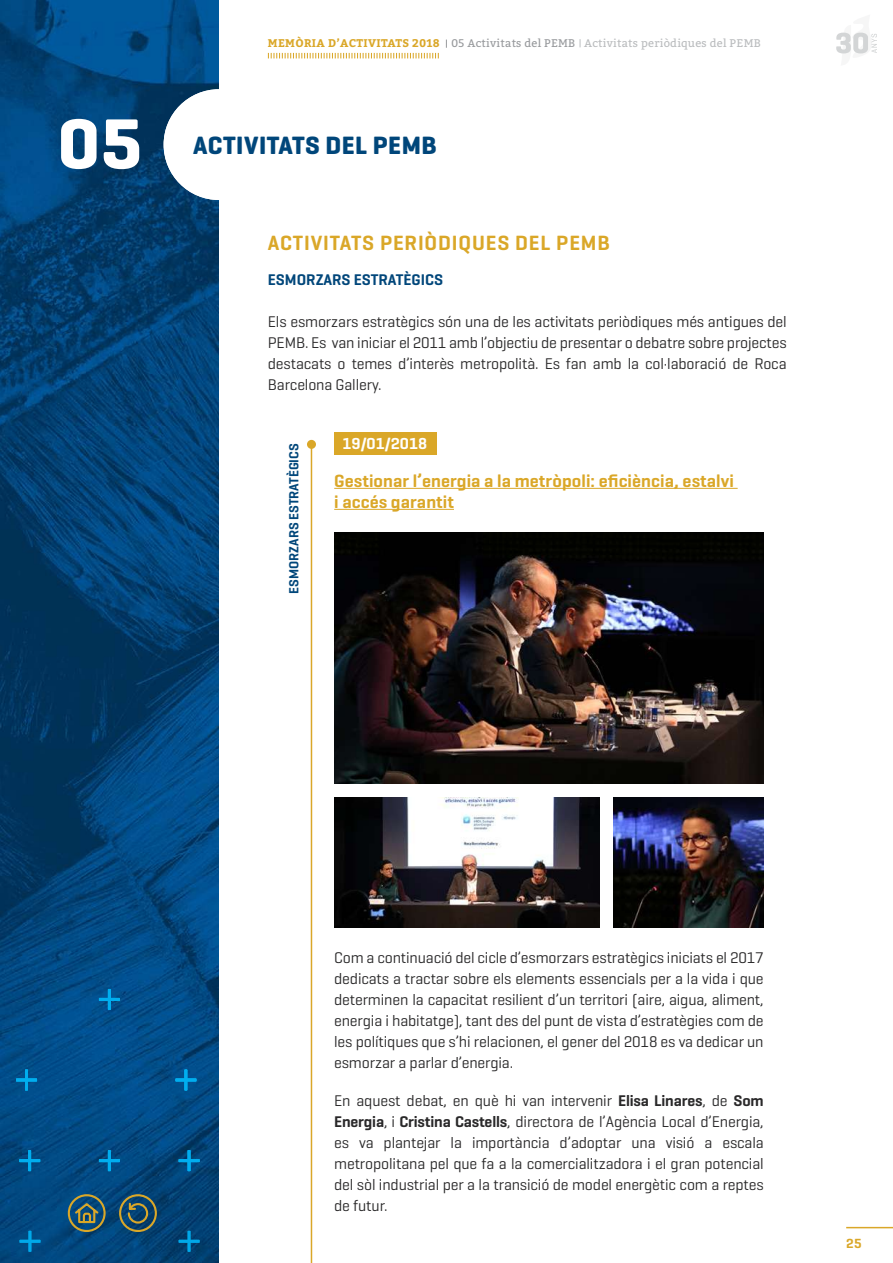
<style>
.page{position:relative;width:893px;height:1263px;background:#fff}
.page>*{position:absolute;margin:0;border:0;box-sizing:border-box;transform-origin:0 0}
.t1{font:700 25.5px "Geogrotesque";letter-spacing:.02em;color:#00467a}
.t2{font:600 21px "Geogrotesque";letter-spacing:.04em;color:#daa728}
.t3{font:600 18px/21px "Geogrotesque";letter-spacing:.005em;color:#daa728}
.t4{font:600 16.2px "Geogrotesque";color:#fff}
.t5{font:15.75px/21px "Geogrotesque";letter-spacing:-.01em;color:#292829;text-align:justify}
.t6{font:600 15.75px "Geogrotesque";color:#00467a}
.t7{font:600 13.5px "Geogrotesque";color:#00467a}
.t8{font:600 13.5px "Geogrotesque";color:#daa728}
.t9{font:700 11.1px "Bitter";letter-spacing:.03em;color:#daa728}
.t10{font:11.1px "Bitter";letter-spacing:.02em;color:#babcbe}
.s1{font-weight:400;color:#989a9d}
.s2{font-size:72.15px;color:#fff}
.s3{font-size:46.05px}
.s4{font-weight:600}
</style>
<div class="page">
<img style="left:0;top:0;width:219px;height:1263px">
<svg style="left:99px;top:989px;width:21px;height:21px"></svg>
<svg style="left:19px;top:1150px;width:21px;height:21px"></svg>
<svg style="left:179px;top:1150px;width:21px;height:21px"></svg>
<svg style="left:99px;top:1150px;width:21px;height:21px"></svg>
<svg style="left:179px;top:1231px;width:21px;height:21px"></svg>
<svg style="left:16px;top:1069px;width:21px;height:21px"></svg>
<svg style="left:175px;top:1069px;width:21px;height:21px"></svg>
<svg style="left:20px;top:1231px;width:20px;height:21px"></svg>
<hr style="left:846px;top:1227px;width:47px;height:1px;background:#daa728">
<svg style="left:268px;top:53px;width:171px;height:5px"></svg>
<svg style="left:836px;top:32px;width:41px;height:22px"></svg>
<svg style="left:73px;top:1201px;width:27px;height:23px"></svg>
<div style="left:68px;top:1194px;width:38px;height:38px;border:2px solid #daa728;border-radius:50%"></div>
<div style="left:119px;top:1194px;width:38px;height:38px;border:2px solid #daa728;border-radius:50%"></div>
<svg style="left:127px;top:1201px;width:22px;height:23px"></svg>
<div style="left:334px;top:432px;width:102px;height:22px;background:#daa728"></div>
<div style="left:164px;top:89px;width:110px;height:111px;background:#fff;border-radius:50%"></div>
<hr style="left:311px;top:444px;width:1px;height:819px;background:#daa728">
<div style="left:307px;top:440px;width:9px;height:9px;background:#daa728;border-radius:50%"></div>
<img style="left:334px;top:533px;width:430px;height:250px">
<img style="left:334px;top:797px;width:266px;height:130px">
<img style="left:613px;top:797px;width:151px;height:130px">
<hr style="left:334px;top:488px;width:404px;height:1px;background:#daa728">
<hr style="left:334px;top:509px;width:120px;height:1px;background:#daa728">
<p class="t9" style="left:268px;top:35px;width:309px">MEMÒRIA D’ACTIVITATS 2018 <span class="s1">05 Activitats del PEMB</span></p>
<p class="t10" style="left:584px;top:35px;width:178px">Activitats periòdiques del PEMB</p>
<h1 class="t1" style="left:58px;top:130px;width:380px"><span class="s2">05</span> <span class="s3">05</span>ACTIVITATS DEL PEMB</h1>
<h2 class="t2" style="left:268px;top:230px;width:343px">ACTIVITATS PERIÒDIQUES DEL PEMB</h2>
<p class="t6" style="left:268px;top:270px;width:177px">ESMORZARS ESTRATÈGICS</p>
<p class="t5" style="left:268px;top:311px;width:520px">Els esmorzars estratègics són una de les activitats periòdiques més antigues del PEMB. Es van iniciar el 2011 amb l’objectiu de presentar o debatre sobre projectes destacats o temes d’interès metropolità. Es fan amb la col·laboració de Roca Barcelona Gallery.</p>
<p class="t7" style="left:285px;top:593px;width:152px;rotate:-90deg">ESMORZARS ESTRATÈGICS</p>
<p class="t4" style="left:342px;top:434px;width:86px">19/01/2018</p>
<p class="t3" style="left:334px;top:470px;width:401px">Gestionar l’energia a la metròpoli: eficiència, estalvi i accés garantit</p>
<p class="t5" style="left:334px;top:946px;width:431px">Com a continuació del cicle d’esmorzars estratègics iniciats el 2017 dedicats a tractar sobre els elements essencials per a la vida i que determinen la capacitat resilient d’un territori (aire, aigua, aliment, energia i habitatge), tant des del punt de vista d’estratègies com de les polítiques que s’hi relacionen, el gener del 2018 es va dedicar un esmorzar a parlar d’energia.</p>
<p class="t5" style="left:334px;top:1089px;width:431px">En aquest debat, en què hi van intervenir <span class="s4">Elisa Linares</span>, de <span class="s4">Som Energia</span>, i <span class="s4">Cristina Castells</span>, directora de l’Agència Local d’Energia, es va plantejar la importància d’adoptar una visió a escala metropolitana pel que fa a la comercialitzadora i el gran potencial del sòl industrial per a la transició de model energètic com a reptes de futur.</p>
<p class="t8" style="left:846px;top:1235px;width:17px">25</p>
</div>
